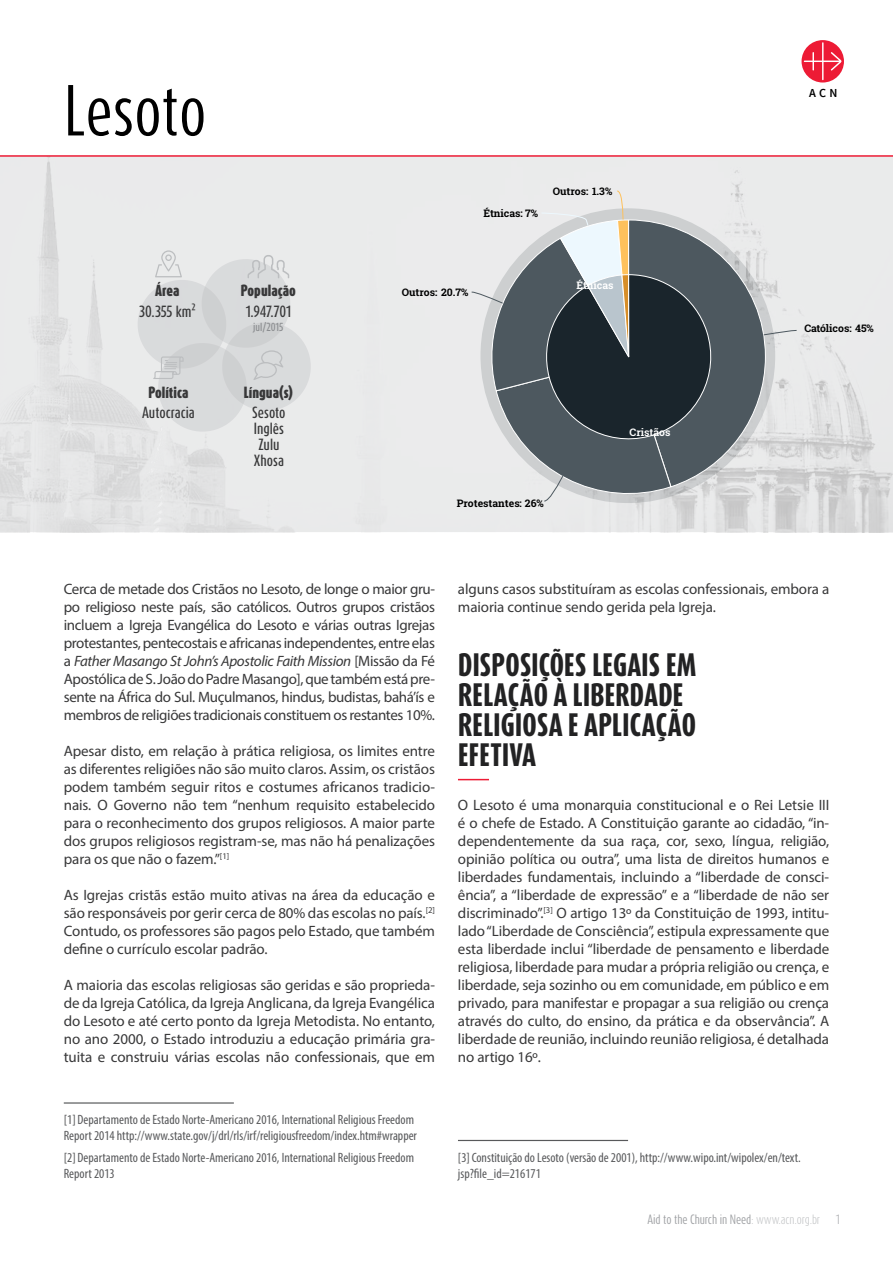
<style>
.page{position:relative;width:893px;height:1263px;background:#fff}
.page>*{position:absolute;margin:0;border:0;box-sizing:border-box;transform-origin:0 0}
.t1{font:60px "Dax Compact OT";letter-spacing:-.005em;color:#000}
.t2{font:800 27px/30px "Dax Compact OT";letter-spacing:.01em;color:#222223}
.t3{font:15px/18px "Myriad Pro";letter-spacing:-.005em;color:#383839;text-align:justify}
.t4{font:condensed 13.5px/16.2px "Myriad Pro";color:#58595b}
.t5{font:500 13.5px/16.2px "Dax Compact OT";color:#383839;text-align:center}
.t6{font:900 13.5px "Dax Compact OT";letter-spacing:.005em;color:#383839}
.t7{font:600 12.3px "Source Sans Pro";color:#000}
.t8{font:11.25px "Dax Compact OT";letter-spacing:-.01em;color:#9fa1a4}
.t9{font:300 11.25px "Dax Compact OT";color:#9fa1a4}
.t10{font:700 10.5px "Roboto Slab";color:#000}
.t11{font:700 10.5px "Roboto Slab";color:#fff}
.t12{font:500 9.75px "Dax Compact OT";color:#8b8d90}
.s1{font-style:italic}
.s2{font-weight:300;color:#bcbec0}
</style>
<div class="page">
<img style="left:0;top:157px;width:893px;height:375px">
<hr style="left:0;top:155px;width:893px;height:2px;background:#ed1b35">
<svg style="left:132px;top:250px;width:184px;height:187px;background:#dddfdf"></svg>
<svg style="left:801px;top:40px;width:43px;height:43px"></svg>
<svg style="left:804px;top:42px;width:37px;height:38px"></svg>
<svg style="left:471px;top:291px;width:326px;height:211px;background:#e1e2e3"></svg>
<svg style="left:481px;top:190px;width:285px;height:320px;background:#80878b"></svg>
<hr style="left:64px;top:1102px;width:170px;height:1px;background:#58595b">
<hr style="left:458px;top:779px;width:31px;height:1px;background:#ed1b35">
<hr style="left:458px;top:1140px;width:170px;height:1px;background:#58595b">
<h1 class="t1" style="left:64px;top:71px;width:144px">Lesoto</h1>
<p class="t6" style="left:155px;top:281px;width:26px">Área</p>
<p class="t5" style="left:139px;top:303px;width:58px">30.355 km²</p>
<p class="t6" style="left:241px;top:281px;width:57px">População</p>
<p class="t5" style="left:246px;top:303px;width:47px">1.947.701</p>
<p class="t12" style="left:253px;top:320px;width:32px">jul/2015</p>
<p class="t6" style="left:148px;top:383px;width:41px">Política</p>
<p class="t6" style="left:244px;top:383px;width:51px">Língua(s)</p>
<p class="t5" style="left:142px;top:404px;width:54px">Autocracia</p>
<p class="t5" style="left:252px;top:404px;width:35px">Sesoto<br>Inglês<br>Zulu<br>Xhosa</p>
<p class="t10" style="left:483px;top:206px;width:56px">Étnicas: 7%</p>
<p class="t10" style="left:553px;top:184px;width:61px">Outros: 1.3%</p>
<p class="t10" style="left:402px;top:285px;width:68px">Outros: 20.7%</p>
<p class="t11" style="left:576px;top:278px;width:39px">Étnicas</p>
<p class="t10" style="left:457px;top:496px;width:89px">Protestantes: 26%</p>
<p class="t11" style="left:630px;top:425px;width:42px">Cristãos</p>
<p class="t7" style="left:809px;top:85px;width:30px">ACN</p>
<p class="t10" style="left:804px;top:321px;width:71px">Católicos: 45%</p>
<p class="t3" style="left:64px;top:580px;width:373px">Cerca de metade dos Cristãos no Lesoto, de longe o maior gru&shy;po religioso neste país, são católicos. Outros grupos cristãos incluem a Igreja Evangélica do Lesoto e várias outras Igrejas protestantes, pentecostais e africanas independentes, entre elas a <span class="s1">Father Masango St John’s Apostolic Faith Mission</span> [Missão da Fé Apostólica de S. João do Padre Masango], que também está pre&shy;sente na África do Sul. Muçulmanos, hindus, budistas, bahá’ís e membros de religiões tradicionais constituem os restantes 10%.</p>
<p class="t3" style="left:64px;top:742px;width:373px">Apesar disto, em relação à prática religiosa, os limites entre as diferentes religiões não são muito claros. Assim, os cristãos podem também seguir ritos e costumes africanos tradicio&shy;nais. O Governo não tem “nenhum requisito estabelecido para o reconhecimento dos grupos religiosos. A maior parte dos grupos religiosos registram-se, mas não há penalizações para os que não o fazem.”<sup>[1]</sup></p>
<p class="t3" style="left:64px;top:886px;width:373px">As Igrejas cristãs estão muito ativas na área da educação e são responsáveis por gerir cerca de 80% das escolas no país.<sup>[2] </sup>Contudo, os professores são pagos pelo Estado, que também define o currículo escolar padrão.</p>
<p class="t3" style="left:64px;top:976px;width:373px">A maioria das escolas religiosas são geridas e são proprieda&shy;de da Igreja Católica, da Igreja Anglicana, da Igreja Evangélica do Lesoto e até certo ponto da Igreja Metodista. No entanto, no ano 2000, o Estado introduziu a educação primária gra&shy;tuita e construiu várias escolas não confessionais, que em</p>
<p class="t4" style="left:64px;top:1111px;width:355px">[1] Departamento de Estado Norte-Americano 2016, International Religious Freedom<br>Report 2014 http://www.state.gov/j/drl/rls/irf/religiousfreedom/index.htm#wrapper</p>
<p class="t4" style="left:64px;top:1149px;width:352px">[2] Departamento de Estado Norte-Americano 2016, International Religious Freedom<br>Report 2013</p>
<p class="t3" style="left:458px;top:580px;width:373px">alguns casos substituíram as escolas confessionais, embora a maioria continue sendo gerida pela Igreja.</p>
<h2 class="t2" style="left:458px;top:650px;width:240px">DISPOSIÇÕES LEGAIS EM<br>RELAÇÃO À LIBERDADE<br>RELIGIOSA E APLICAÇÃO<br>EFETIVA</h2>
<p class="t3" style="left:458px;top:796px;width:373px">O Lesoto é uma monarquia constitucional e o Rei Letsie III é o chefe de Estado. A Constituição garante ao cidadão, “in&shy;dependentemente da sua raça, cor, sexo, língua, religião, opinião política ou outra”, uma lista de direitos humanos e liberdades fundamentais, incluindo a “liberdade de consci&shy;ência”, a “liberdade de expressão” e a “liberdade de não ser discriminado”.<sup>[3]</sup> O artigo 13º da Constituição de 1993, intitu&shy;lado “Liberdade de Consciência”, estipula expressamente que esta liberdade inclui “liberdade de pensamento e liberdade religiosa, liberdade para mudar a própria religião ou crença, e liberdade, seja sozinho ou em comunidade, em público e em privado, para manifestar e propagar a sua religião ou crença através do culto, do ensino, da prática e da observância”. A liberdade de reunião, incluindo reunião religiosa, é detalhada no artigo 16º.</p>
<p class="t4" style="left:458px;top:1149px;width:344px">[3]Constituição do Lesoto (versão de 2001), http://www.wipo.int/wipolex/en/text. jsp?file_id=216171</p>
<p class="t8" style="left:648px;top:1212px;width:174px">Aid to the Church in Need<span class="s2">: www.acn.org.br</span></p>
<p class="t9" style="left:836px;top:1212px;width:6px">1</p>
</div>
